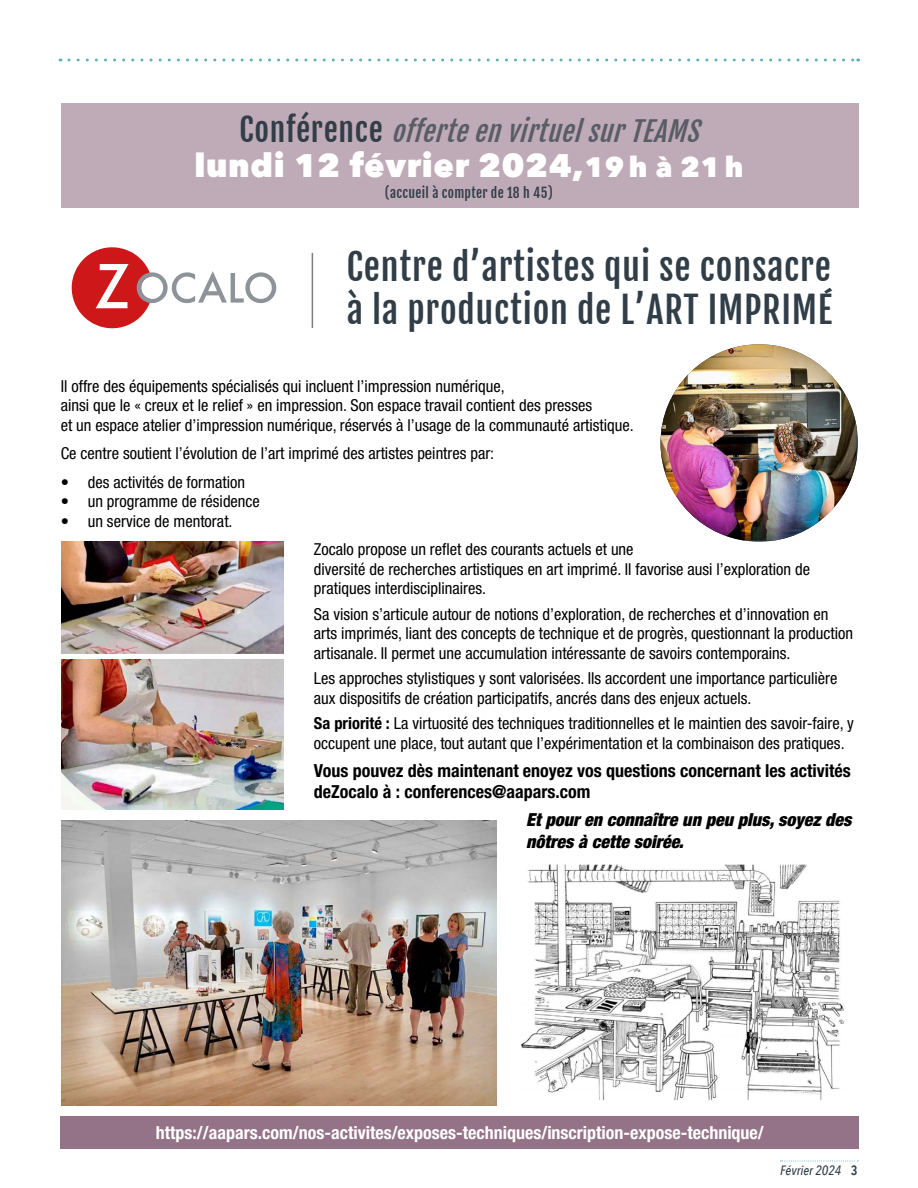
<style>
.page{position:relative;width:918px;height:1188px;background:#fff}
.page>*{position:absolute;margin:0;border:0;box-sizing:border-box;transform-origin:0 0}
.t1{font:36px/43.2px "Fjalla One";letter-spacing:.02em;color:#313e48}
.t2{font:800 32.55px "Avenir Next";letter-spacing:.02em;color:#fff}
.t3{font:italic 27px "Fjalla One";color:#585d66}
.t4{font:700 condensed 18px/21.8px "Helvetica Neue LT Pro";color:#000}
.t5{font:700 condensed 18px "Helvetica Neue LT Pro";color:#fff}
.t6{font:italic 900 condensed 18px/21.8px "Helvetica Neue LT Pro";color:#000}
.t7{font:condensed 16.5px/19.5px "Helvetica Neue LT Pro";color:#000}
.t8{font:13.5px "Fjalla One";letter-spacing:.02em;color:#313e48}
.t9{font:italic 500 13.5px "Avenir Next Condensed";color:#313e48}
.s1{font-style:normal;font-size:31.5px;color:#313e48}
.s2{font-size:28.05px}
.s3{font-weight:700}
.s4{font-weight:600;font-style:normal}
</style>
<div class="page">
<svg style="left:781px;top:1161px;width:77px;height:1px"></svg>
<svg style="left:69px;top:58px;width:790px;height:4px"></svg>
<img style="left:521px;top:864px;width:323px;height:237px">
<div style="left:61px;top:104px;width:797px;height:104px;background:#bfaab7"></div>
<div style="left:61px;top:1116px;width:798px;height:32px;background:#947287"></div>
<svg style="left:72px;top:247px;width:204px;height:81px"></svg>
<hr style="left:312px;top:253px;width:1px;height:75px;background:#7b7f7f">
<img style="left:62px;top:542px;width:222px;height:112px">
<img style="left:62px;top:659px;width:222px;height:150px">
<img style="left:661px;top:344px;width:196px;height:196px">
<img style="left:62px;top:821px;width:434px;height:284px">
<h3 class="t3" style="left:239px;top:115px;width:469px"><span class="s1">C o n f é r e n c e</span> offerteenvirtuelsurTEAMS</h3>
<h2 class="t2" style="left:194px;top:145px;width:551px">lundi 12 février 2024,<span class="s2">19 h à 21 h</span></h2>
<p class="t8" style="left:385px;top:185px;width:170px">(accueil à compter de 18 h 45)</p>
<h1 class="t1" style="left:347px;top:245px;width:487px">Centre d’artistes qui se consacre à la production de L’ART IMPRIMÉ</h1>
<p class="t7" style="left:61px;top:376px;width:575px">Il offre des équipements spécialisés qui incluent l’impression numérique,<br>ainsi que le « creux et le relief » en impression. Son espace travail contient des presses<br>et un espace atelier d’impression numérique, réservés à l’usage de la communauté artistique.</p>
<p class="t7" style="left:61px;top:444px;width:435px">Ce centre soutient l’évolution de l’art imprimé des artistes peintres par:</p>
<p class="t7" style="left:61px;top:472px;width:186px">• des activités de formation</p>
<p class="t7" style="left:61px;top:492px;width:201px">• un programme de résidence</p>
<p class="t7" style="left:61px;top:511px;width:173px">• un service de mentorat.</p>
<p class="t7" style="left:314px;top:540px;width:498px">Zocalo propose un reflet des courants actuels et une<br>diversité de recherches artistiques en art imprimé. Il favorise ausi l’exploration de pratiques interdisciplinaires.</p>
<p class="t7" style="left:314px;top:604px;width:541px">Sa vision s’articule autour de notions d’exploration, de recherches et d’innovation en arts imprimés, liant des concepts de technique et de progrès, questionnant la production artisanale. Il permet une accumulation intéressante de savoirs contemporains.</p>
<p class="t7" style="left:314px;top:669px;width:525px">Les approches stylistiques y sont valorisées. Ils accordent une importance particulière aux dispositifs de création participatifs, ancrés dans des enjeux actuels.</p>
<p class="t7" style="left:314px;top:714px;width:541px"><span class="s3">Sa priorité :</span> La virtuosité des techniques traditionnelles et le maintien des savoir-faire, y occupent une place, tout autant que l’expérimentation et la combinaison des pratiques.</p>
<p class="t4" style="left:314px;top:759px;width:538px">Vous pouvez dès maintenant enoyez vos questions concernant les activités deZocalo à : conferences@aapars.com</p>
<p class="t6" style="left:526px;top:809px;width:327px">Et pour en connaître un peu plus, soyez des nôtres à cette soirée.</p>
<p class="t5" style="left:156px;top:1121px;width:609px">https://aapars.com/nos-activites/exposes-techniques/inscription-expose-technique/</p>
<p class="t9" style="left:780px;top:1162px;width:79px">Février 2024 <span class="s4">3</span></p>
</div>
